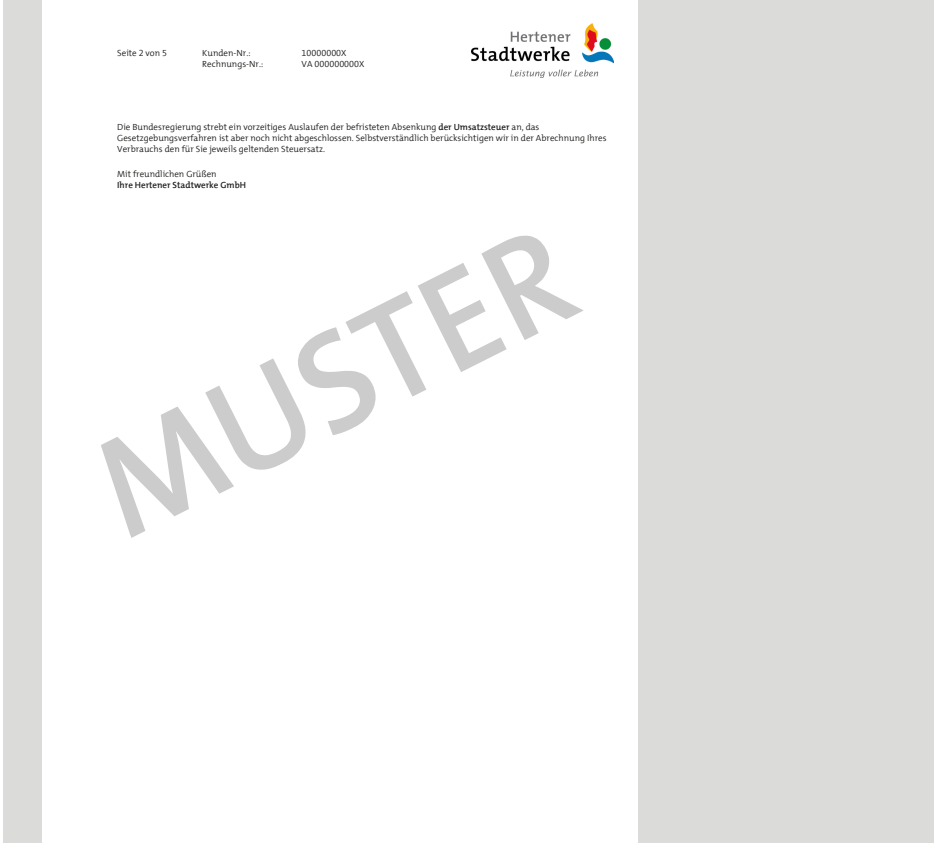
<style>
.page{position:relative;width:934px;height:843px;background:#fff}
.page>*{position:absolute;margin:0;border:0;box-sizing:border-box;transform-origin:0 0}
.t1{font:300 143.1px "The Mix LF Semi";color:#cdcccd}
.t2{font:300 9px/10.8px "The Mix LF Semi";color:#1d1d1b}
.t3{font:300 9px "The Mix LF Semi";color:#1d1d1b}
.s1{font-style:inherit}
</style>
<div class="page">
<div style="left:3px;top:1px;width:931px;height:841px;background:#dbdbda"></div>
<div style="left:42px;top:0;width:595px;height:841px;background:#fff"></div>
<img style="left:472px;top:23px;width:141px;height:55px">
<p class="t2" style="left:117px;top:48px;width:51px">Seite 2 von 5</p>
<p class="t2" style="left:202px;top:48px;width:63px">Kunden-Nr.:<br>Rechnungs-Nr.:</p>
<p class="t2" style="left:302px;top:48px;width:64px">10000000X<br>VA 000000000X</p>
<p class="t2" style="left:117px;top:122px;width:491px">Die Bundesregierung strebt ein vorzeitiges Auslaufen der befristeten Absenkung <span class="s1">der Umsatzsteuer</span> an, das<br>Gesetzgebungsverfahren ist aber noch nicht abgeschlossen. Selbstverständlich berücksichtigen wir in der Abrechnung Ihres<br>Verbrauchs den für Sie jeweils geltenden Steuersatz.</p>
<p class="t2" style="left:117px;top:169px;width:101px">Mit freundlichen Grüßen</p>
<p class="t3" style="left:117px;top:180px;width:130px">Ihre Hertener Stadtwerke GmbH</p>
<h1 class="t1" style="left:71px;top:432px;width:517px;rotate:-27deg">MUSTER</h1>
</div>
